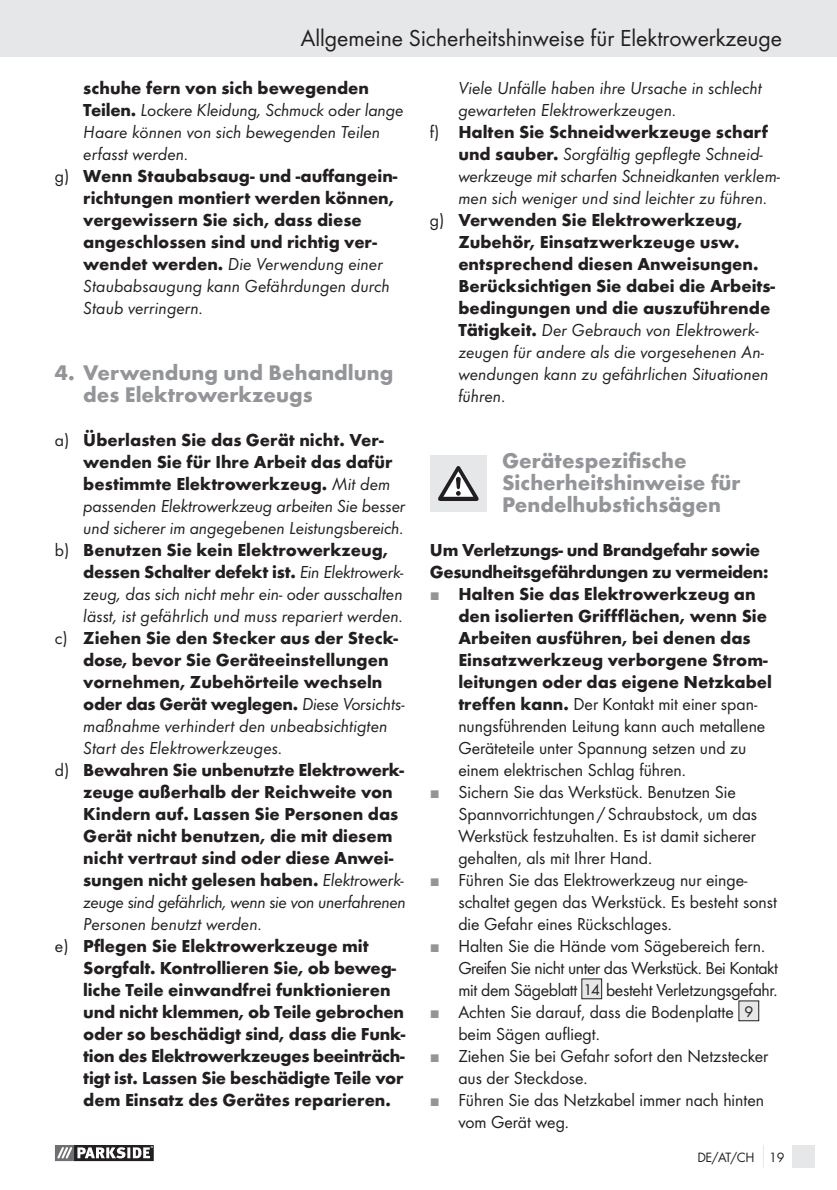
<style>
.page{position:relative;width:837px;height:1190px;background:#fff}
.page>*{position:absolute;margin:0;border:0;box-sizing:border-box;transform-origin:0 0}
.t1{font:24px "Futura Boo";color:#231f20}
.t2{font:700 22px/22px "Futura";color:#939598}
.t3{font:700 18px/22px "Futura";color:#231f20}
.t4{font:18px/22px "Futura Boo Obl";color:#231f20}
.t5{font:18px/22px "Futura Boo";color:#231f20}
.t6{font:700 18px "Futura";letter-spacing:-.02em;color:#231f20}
.t7{font:18px/22px "Futura Boo Obl";letter-spacing:-.025em;color:#231f20}
.t8{font:14px "Futura Boo";letter-spacing:-.035em;color:#231f20}
.s1{font-family:"Futura";font-weight:700}
.s2{font-family:"Futura Boo";font-weight:400}
.s3{font-family:"Futura Boo Obl";font-weight:400}
.s4{font-size:16px}
</style>
<div class="page">
<div style="left:0;top:0;width:837px;height:56px;background:#e6e7e8"></div>
<div style="left:792px;top:1145px;width:23px;height:23px;background:#e6e7e8"></div>
<svg style="left:763px;top:1145px;width:1px;height:23px"></svg>
<svg style="left:55px;top:1161px;width:99px;height:1px"></svg>
<svg style="left:55px;top:1145px;width:99px;height:16px"></svg>
<div style="left:430px;top:455px;width:56px;height:57px;background:#e6e7e8"></div>
<svg style="left:438px;top:466px;width:40px;height:35px"></svg>
<div style="left:582px;top:979px;width:19px;height:20px;background:#e6e7e8"></div>
<div style="left:581px;top:978px;width:21px;height:21px;border:1px solid #231f20"></div>
<div style="left:739px;top:1001px;width:19px;height:20px;background:#e6e7e8"></div>
<div style="left:738px;top:1000px;width:21px;height:21px;border:1px solid #231f20"></div>
<h1 class="t1" style="left:301px;top:27px;width:483px">Allgemeine Sicherheitshinweise für Elektrowerkzeuge</h1>
<p class="t3" style="left:83px;top:78px;width:287px">schuhe fern von sich bewegenden</p>
<p class="t4" style="left:83px;top:100px;width:322px"><span class="s1">Teilen.</span> Lockere Kleidung, Schmuck oder lange<br>Haare können von sich bewegenden Teilen erfasst werden.</p>
<p class="t3" style="left:83px;top:166px;width:315px;text-indent:-28px"><span class="s2">g)</span> Wenn Staubabsaug- und -auffangein&shy;richtungen montiert werden können, vergewissern Sie sich, dass diese angeschlossen sind und richtig ver-</p>
<p class="t4" style="left:83px;top:253px;width:308px"><span class="s1">wendet werden.</span> Die Verwendung einer<br>Staubabsaugung kann Gefährdungen durch<br>Staub verringern.</p>
<p class="t4" style="left:458px;top:77px;width:305px">Viele Unfälle haben ihre Ursache in schlecht gewarteten Elektrowerkzeugen.</p>
<p class="t3" style="left:430px;top:122px;width:339px"><span class="s2">f)</span> Halten Sie Schneidwerkzeuge scharf</p>
<p class="t4" style="left:458px;top:143px;width:323px"><span class="s1">und sauber.</span> Sorgfältig gepflegte Schneid&shy;werkzeuge mit scharfen Schneidkanten verklem&shy;men sich weniger und sind leichter zu führen.</p>
<p class="t3" style="left:458px;top:210px;width:318px;text-indent:-28px"><span class="s2">g)</span> Verwenden Sie Elektrowerkzeug, Zubehör, Einsatzwerkzeuge usw. entsprechend diesen Anweisungen.<br>Berücksichtigen Sie dabei die Arbeits&shy;bedingungen und die auszuführende</p>
<p class="t4" style="left:458px;top:319px;width:312px"><span class="s1">Tätigkeit.</span> Der Gebrauch von Elektrowerk&shy;zeugen für andere als die vorgesehenen An&shy;wendungen kann zu gefährlichen Situationen führen.</p>
<p class="t2" style="left:83px;top:363px;width:311px;text-indent:-28px">4. Verwendung und Behandlung des Elektrowerkzeugs</p>
<p class="t3" style="left:83px;top:430px;width:310px;text-indent:-28px"><span class="s2">a)</span> Überlasten Sie das Gerät nicht. Ver&shy;wenden Sie für Ihre Arbeit das dafür bestimmte Elektrowerkzeug. <span class="s3">Mit dem</span></p>
<p class="t4" style="left:83px;top:496px;width:324px">passenden Elektrowerkzeug arbeiten Sie besser und sicherer im angegebenen Leistungsbereich.</p>
<p class="t3" style="left:83px;top:540px;width:322px;text-indent:-28px"><span class="s2">b)</span> Benutzen Sie kein Elektrowerkzeug, dessen Schalter defekt ist. <span class="s3">Ein Elektrowerk-</span></p>
<p class="t4" style="left:83px;top:583px;width:321px">zeug, das sich nicht mehr ein- oder ausschalten lässt, ist gefährlich und muss repariert werden.</p>
<p class="t3" style="left:83px;top:628px;width:323px;text-indent:-28px"><span class="s2">c)</span> Ziehen Sie den Stecker aus der Steck&shy;dose, bevor Sie Geräteeinstellungen vornehmen, Zubehörteile wechseln oder das Gerät weglegen. <span class="s3">Diese Vorsichts-</span></p>
<p class="t4" style="left:83px;top:715px;width:306px">maßnahme verhindert den unbeabsichtigten<br>Start des Elektrowerkzeuges.</p>
<p class="t3" style="left:83px;top:760px;width:322px;text-indent:-28px"><span class="s2">d)</span> Bewahren Sie unbenutzte Elektrowerk&shy;zeuge außerhalb der Reichweite von Kindern auf. Lassen Sie Personen das Gerät nicht benutzen, die mit diesem nicht vertraut sind oder diese Anwei&shy;sungen nicht gelesen haben. <span class="s3">Elektrowerk-</span></p>
<p class="t7" style="left:83px;top:891px;width:324px">zeuge sind gefährlich, wenn sie von unerfahrenen<br>Personen benutzt werden.</p>
<p class="t3" style="left:83px;top:936px;width:323px;text-indent:-28px"><span class="s2">e)</span> Pflegen Sie Elektrowerkzeuge mit Sorgfalt. Kontrollieren Sie, ob beweg&shy;liche Teile einwandfrei funktionieren und nicht klemmen, ob Teile gebrochen oder so beschädigt sind, dass die Funk&shy;tion des Elektrowerkzeuges beeinträch&shy;tigt ist. Lassen Sie beschädigte Teile vor dem Einsatz des Gerätes reparieren.</p>
<p class="t2" style="left:502px;top:451px;width:240px">Gerätespezifische<br>Sicherheitshinweise für<br>Pendelhubstichsägen</p>
<p class="t6" style="left:430px;top:543px;width:332px">Um Verletzungs- und Brandgefahr sowie</p>
<p class="t6" style="left:430px;top:565px;width:340px">Gesundheitsgefährdungen zu vermeiden:</p>
<p class="t3" style="left:458px;top:584px;width:299px">Halten Sie das Elektrowerkzeug an</p>
<p class="t3" style="left:458px;top:606px;width:310px">den isolierten Griffflächen, wenn Sie</p>
<p class="t3" style="left:458px;top:628px;width:294px">Arbeiten ausführen, bei denen das</p>
<p class="t3" style="left:458px;top:650px;width:311px">Einsatzwerkzeug verborgene Strom-</p>
<p class="t3" style="left:458px;top:672px;width:315px">leitungen oder das eigene Netzkabel</p>
<p class="t5" style="left:458px;top:694px;width:321px"><span class="s1">treffen kann.</span> Der Kontakt mit einer span&shy;nungsführenden Leitung kann auch metallene Geräteteile unter Spannung setzen und zu einem elektrischen Schlag führen.<br>Sichern Sie das Werkstück. Benutzen Sie Spannvorrichtungen / Schraubstock, um das Werkstück festzuhalten. Es ist damit sicherer gehalten, als mit Ihrer Hand.<br>Führen Sie das Elektrowerkzeug nur einge&shy;schaltet gegen das Werkstück. Es besteht sonst die Gefahr eines Rückschlages.<br>Halten Sie die Hände vom Sägebereich fern.<br>Greifen Sie nicht unter das Werkstück. Bei Kontakt mit dem Sägeblatt <span class="s4">14</span> besteht Verletzungsgefahr.<br>Achten Sie darauf, dass die Bodenplatte <span class="s4">9 </span>beim Sägen aufliegt.<br>Ziehen Sie bei Gefahr sofort den Netzstecker aus der Steckdose.<br>Führen Sie das Netzkabel immer nach hinten vom Gerät weg.</p>
<p class="t8" style="left:697px;top:1150px;width:88px">DE/AT/CH 19</p>
</div>
